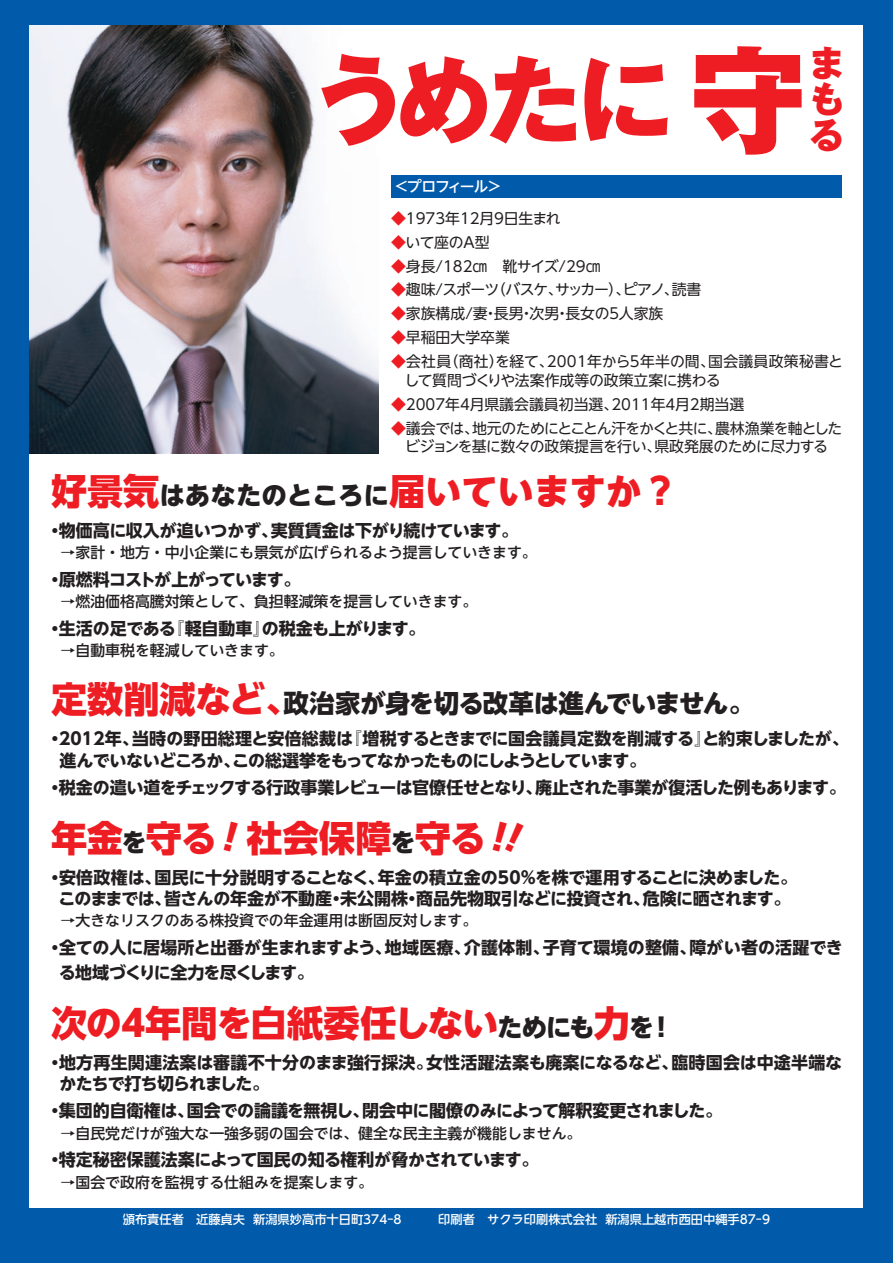
<style>
.page{position:relative;width:893px;height:1263px;background:#015aaa}
.page>*{position:absolute;margin:0;border:0;box-sizing:border-box;transform-origin:0 0}
.t1{font:800 95.7px "Gothic MB101 Pro";color:#ee1d23}
.t2{font:800 36.15px "UD Shin Go NT Pro";color:#ee1d23}
.t3{font:800 36.15px "UD Shin Go NT Pro";letter-spacing:-.025em;color:#ee1d23}
.t4{font:800 36.15px/36.2px "Gothic MB101 Pro";color:#ee1d23;text-align:justify}
.t5{font:800 25.5px "UD Shin Go NT Pro";letter-spacing:-.03em;color:#231f20}
.t6{font:700 16.95px "UD Shin Go NT Pro";letter-spacing:-.015em;color:#231f20}
.t7{font:700 16.95px "UD Shin Go NT Pro";letter-spacing:.01em;color:#231f20}
.t8{font:700 16.95px "UD Shin Go NT Pro";letter-spacing:-.045em;color:#231f20}
.t9{font:700 16.95px/25.5px "UD Shin Go NT Pro";letter-spacing:-.06em;color:#231f20}
.t10{font:700 16.95px "UD Shin Go NT Pro";letter-spacing:-.035em;color:#231f20}
.t11{font:700 16.95px "UD Shin Go NT Pro";letter-spacing:-.065em;color:#231f20}
.t12{font:700 16.95px "UD Shin Go NT Pro";letter-spacing:-.055em;color:#231f20}
.t13{font:700 16.95px "UD Shin Go NT Pro";letter-spacing:.015em;color:#231f20}
.t14{font:14.85px/18.6px "UD Shin Go NT Pro";color:#231f20}
.t15{font:500 14.85px "UD Shin Go NT Pro";color:#231f20}
.t16{font:14.85px "UD Shin Go NT Pro";letter-spacing:-.035em;color:#231f20}
.t17{font:14.85px "UD Shin Go NT Pro";letter-spacing:-.065em;color:#231f20}
.t18{font:14.85px "UD Shin Go NT Pro";letter-spacing:-.06em;color:#231f20}
.t19{font:500 14.85px "UD Shin Go NT Pro";letter-spacing:-.09em;color:#fff}
.t20{font:500 12.15px "UD Shin Go NT Pro";color:#fff}
.s1{font-size:117px}
.s2{color:#ee1d23}
.s3{font-size:25.5px;color:#231f20}
</style>
<div class="page">
<div style="left:30px;top:26px;width:833px;height:1182px;background:#fff"></div>
<img style="left:30px;top:26px;width:348px;height:427px">
<div style="left:391px;top:175px;width:451px;height:23px;background:#015aaa"></div>
<h1 class="t1" style="left:311px;top:20px;width:496px">うめたに<span class="s1">守</span></h1>
<h2 class="t4" style="left:809px;top:41px;width:35px">まもる</h2>
<p class="t19" style="left:394px;top:174px;width:109px">＜プロフィール&lt;</p>
<p class="t14" style="left:391px;top:208px;width:171px"><span class="s2">◆</span>1973年12月9日生まれ</p>
<p class="t14" style="left:391px;top:232px;width:100px"><span class="s2">◆</span>いて座のA型</p>
<p class="t14" style="left:391px;top:256px;width:211px"><span class="s2">◆</span>身長/182㎝　靴サイズ/29㎝</p>
<p class="t14" style="left:391px;top:280px;width:110px"><span class="s2">◆</span>趣味/スポーツ</p>
<p class="t14" style="left:491px;top:280px;width:73px">（バスケ、</p>
<p class="t14" style="left:623px;top:280px;width:80px">ピアノ読書</p>
<p class="t14" style="left:555px;top:280px;width:76px">サッカー）、</p>
<p class="t14" style="left:664px;top:280px;width:16px">、</p>
<p class="t14" style="left:391px;top:304px;width:220px"><span class="s2">◆</span>家族構成妻/ 長男次男長女の</p>
<p class="t14" style="left:619px;top:304px;width:46px">人家族</p>
<p class="t14" style="left:607px;top:304px;width:16px">５</p>
<p class="t14" style="left:483px;top:304px;width:16px">・</p>
<p class="t14" style="left:391px;top:328px;width:121px"><span class="s2">◆</span>早稲田大学卒業</p>
<p class="t14" style="left:519px;top:304px;width:16px">・</p>
<p class="t14" style="left:555px;top:304px;width:16px">・</p>
<p class="t14" style="left:404px;top:352px;width:318px;text-indent:-13px"><span class="s2">◆</span>会社員<br>して質問づくりや法案作成等の政策立案に携わる</p>
<p class="t14" style="left:611px;top:394px;width:134px">2011年4月2期当選</p>
<p class="t14" style="left:708px;top:352px;width:136px">国会議員政策秘書と</p>
<p class="t14" style="left:444px;top:352px;width:111px">（商社を経て、</p>
<p class="t14" style="left:489px;top:352px;width:16px">）</p>
<p class="t14" style="left:547px;top:352px;width:170px">2001年から5年半の間、</p>
<p class="t14" style="left:391px;top:394px;width:229px"><span class="s2">◆</span>2007年4月県議会議員初当選、</p>
<p class="t14" style="left:391px;top:418px;width:89px"><span class="s2">◆</span>議会では、</p>
<p class="t18" style="left:715px;top:416px;width:129px">農林漁業を軸とした</p>
<p class="t17" style="left:472px;top:416px;width:252px">地元のためにとことん汗をかくと共に、</p>
<p class="t16" style="left:405px;top:435px;width:258px">ビジョンを基に数々の政策提言を行い、</p>
<p class="t16" style="left:654px;top:435px;width:175px">県政発展のために尽力する</p>
<h2 class="t2" style="left:51px;top:462px;width:629px">好景気<span class="s3">はあなたのところに</span>届いていますか?</h2>
<p class="t6" style="left:271px;top:517px;width:249px">実質賃金は下がり続けています。</p>
<p class="t6" style="left:59px;top:517px;width:221px">物価高に収入が追いつかず、</p>
<p class="t6" style="left:46px;top:517px;width:19px">・</p>
<p class="t15" style="left:61px;top:540px;width:478px">→家計・地方・中小企業にも景気が広げられるよう提言していきます。</p>
<p class="t12" style="left:59px;top:566px;width:243px">原燃料コストが上がっています。</p>
<p class="t6" style="left:46px;top:566px;width:19px">・</p>
<p class="t15" style="left:61px;top:589px;width:418px">→燃油価格高騰対策として、負担軽減策を提言していきます。</p>
<p class="t10" style="left:262px;top:614px;width:165px">の税金も上がります。</p>
<p class="t6" style="left:167px;top:614px;width:105px">『軽自動車』</p>
<p class="t6" style="left:59px;top:614px;width:119px">生活の足である</p>
<p class="t6" style="left:46px;top:614px;width:19px">・</p>
<p class="t15" style="left:61px;top:638px;width:225px">→自動車税を軽減していきます。</p>
<h2 class="t2" style="left:51px;top:670px;width:252px">定数削減など、</h2>
<h3 class="t5" style="left:284px;top:683px;width:472px">政治家が身を切る改革は進んでいません。</h3>
<p class="t12" style="left:702px;top:725px;width:148px">と約束しましたが、</p>
<p class="t6" style="left:345px;top:725px;width:368px">『増税するときまでに国会議員定数を削減する』</p>
<p class="t6" style="left:59px;top:725px;width:82px">2012年、</p>
<p class="t13" style="left:132px;top:725px;width:223px">当時の野田総理と安倍総裁は</p>
<p class="t6" style="left:46px;top:725px;width:19px">・</p>
<p class="t6" style="left:60px;top:746px;width:182px">進んでいないどころか、</p>
<p class="t11" style="left:232px;top:746px;width:416px">この総選挙をもってなかったものにしようとしています。</p>
<p class="t10" style="left:535px;top:774px;width:312px">廃止された事業が復活した例もあります。</p>
<p class="t8" style="left:59px;top:774px;width:485px">税金の遣い道をチェックする行政事業レビューは官僚任せとなり、</p>
<p class="t6" style="left:46px;top:774px;width:19px">・</p>
<h2 class="t2" style="left:51px;top:808px;width:168px">年金<span class="s3">を</span>守る</h2>
<h2 class="t2" style="left:247px;top:808px;width:241px">社会保障<span class="s3">を</span>守る</h2>
<p class="t6" style="left:378px;top:863px;width:421px">年金の積立金の50％を株で運用することに決めました。</p>
<p class="t6" style="left:59px;top:863px;width:104px">安倍政権は、</p>
<p class="t6" style="left:155px;top:863px;width:232px">国民に十分説明することなく、</p>
<p class="t6" style="left:46px;top:863px;width:19px">・</p>
<p class="t6" style="left:164px;top:884px;width:170px">皆さんの年金が不動産</p>
<p class="t6" style="left:416px;top:884px;width:236px">商品先物取引などに投資され、</p>
<p class="t6" style="left:340px;top:884px;width:70px">未公開株</p>
<p class="t8" style="left:643px;top:884px;width:149px">危険に晒されます。</p>
<p class="t6" style="left:59px;top:884px;width:114px">このままでは、</p>
<p class="t15" style="left:61px;top:908px;width:418px">→大きなリスクのある株投資での年金運用は断固反対します。</p>
<p class="t6" style="left:328px;top:884px;width:19px">・</p>
<p class="t6" style="left:404px;top:884px;width:19px">・</p>
<p class="t6" style="left:59px;top:933px;width:334px">全ての人に居場所と出番が生まれますよう、</p>
<p class="t7" style="left:689px;top:933px;width:155px">障がい者の活躍でき</p>
<p class="t6" style="left:385px;top:933px;width:87px">地域医療、</p>
<p class="t7" style="left:543px;top:933px;width:155px">子育て環境の整備、</p>
<p class="t6" style="left:464px;top:933px;width:87px">介護体制、</p>
<p class="t9" style="left:59px;top:934px;width:257px;text-indent:-12px">・<br>る地域づくりに全力を尽くします。</p>
<h2 class="t3" style="left:51px;top:993px;width:605px">次の4年間を白紙委任しない<span class="s3">ためにも</span>力<span class="s3">を</span></h2>
<h3 class="t5" style="left:649px;top:1006px;width:27px">!</h3>
<p class="t6" style="left:426px;top:1048px;width:254px">女性活躍法案も廃案になるなど、</p>
<p class="t7" style="left:59px;top:1048px;width:375px">地方再生関連法案は審議不十分のまま強行採決。</p>
<p class="t7" style="left:671px;top:1048px;width:172px">臨時国会は中途半端な</p>
<p class="t9" style="left:59px;top:1051px;width:211px;line-height:21.3px;text-indent:-13px">・<br>かたちで打ち切られました。</p>
<p class="t6" style="left:187px;top:1097px;width:184px">国会での論議を無視し、</p>
<p class="t6" style="left:362px;top:1097px;width:362px">閉会中に閣僚のみによって解釈変更されました。</p>
<p class="t6" style="left:59px;top:1097px;width:137px">集団的自衛権は、</p>
<p class="t6" style="left:46px;top:1097px;width:19px">・</p>
<p class="t15" style="left:61px;top:1121px;width:522px">→自民党だけが強大な一強多弱の国会では、健全な民主主義が機能しません。</p>
<p class="t6" style="left:59px;top:1146px;width:481px">特定秘密保護法案によって国民の知る権利が脅かされています。</p>
<p class="t6" style="left:46px;top:1146px;width:19px">・</p>
<p class="t15" style="left:61px;top:1170px;width:314px">→国会で政府を監視する仕組みを提案します。</p>
<p class="t20" style="left:123px;top:1210px;width:124px">頒布責任者　近藤貞夫</p>
<p class="t20" style="left:253px;top:1210px;width:345px">新潟県妙高市十日町374-8　　　印刷者　サクラ印刷株式会社</p>
<p class="t20" style="left:605px;top:1210px;width:166px">新潟県上越市西田中縄手87-9</p>
</div>
